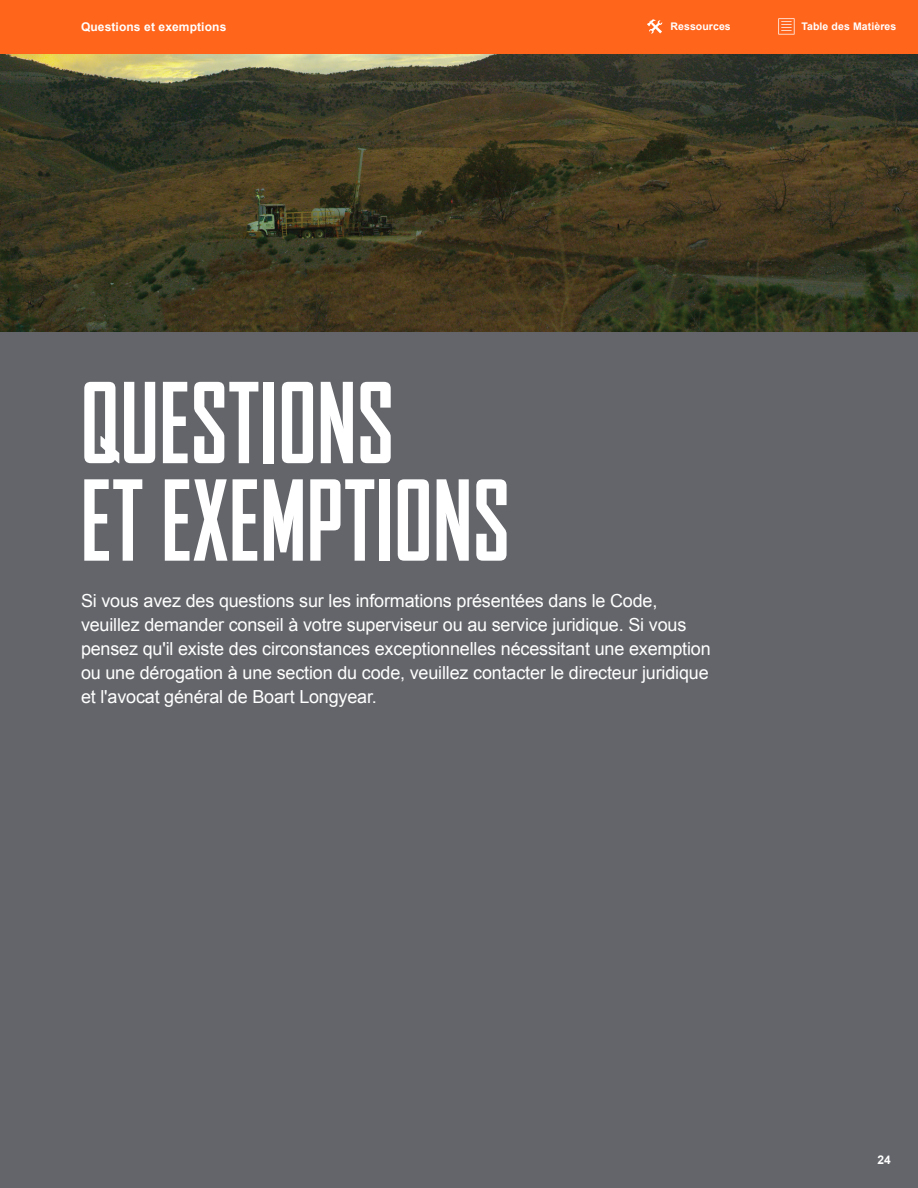
<style>
.page{position:relative;width:918px;height:1188px;background:#fff}
.page>*{position:absolute;margin:0;border:0;box-sizing:border-box;transform-origin:0 0}
.SB_White_Headline{font:700 condensed 106.5px/97.5px "Agency FB";letter-spacing:.01em;color:#fff}
.SB_White_Body_Copy{font:18px/24px "Arial";letter-spacing:-.01em;color:#fff}
.t1{font:700 12px "Arial";letter-spacing:.01em;color:#fff}
.t2{font:700 10.5px "Arial";letter-spacing:.01em;color:#fff}
</style>
<div class="page">
<div style="left:0;top:331px;width:918px;height:857px;background:#63656a"></div>
<img style="left:0;top:54px;width:918px;height:277px">
<div style="left:0;top:0;width:918px;height:54px;background:#ff661c"></div>
<svg style="left:647px;top:19px;width:15px;height:15px"></svg>
<svg style="left:778px;top:18px;width:17px;height:17px"></svg>
<p class="t1" style="left:81px;top:19px;width:147px">Questions et exemptions</p>
<p class="t2" style="left:671px;top:20px;width:62px">Ressources</p>
<p class="t2" style="left:801px;top:20px;width:96px">Table des Matières</p>
<p class="SB_White_Headline" style="left:81px;top:376px;width:430px">QUESTIONS<br>ET EXEMPTIONS</p>
<p class="SB_White_Body_Copy" style="left:81px;top:589px;width:631px">Si vous avez des questions sur les informations présentées dans le Code, veuillez demander conseil à votre superviseur ou au service juridique. Si vous pensez qu'il existe des circonstances exceptionnelles nécessitant une exemption ou une dérogation à une section du code, veuillez contacter le directeur juridique et l'avocat général de Boart Longyear.</p>
<p class="t1" style="left:878px;top:1152px;width:15px">24</p>
</div>
